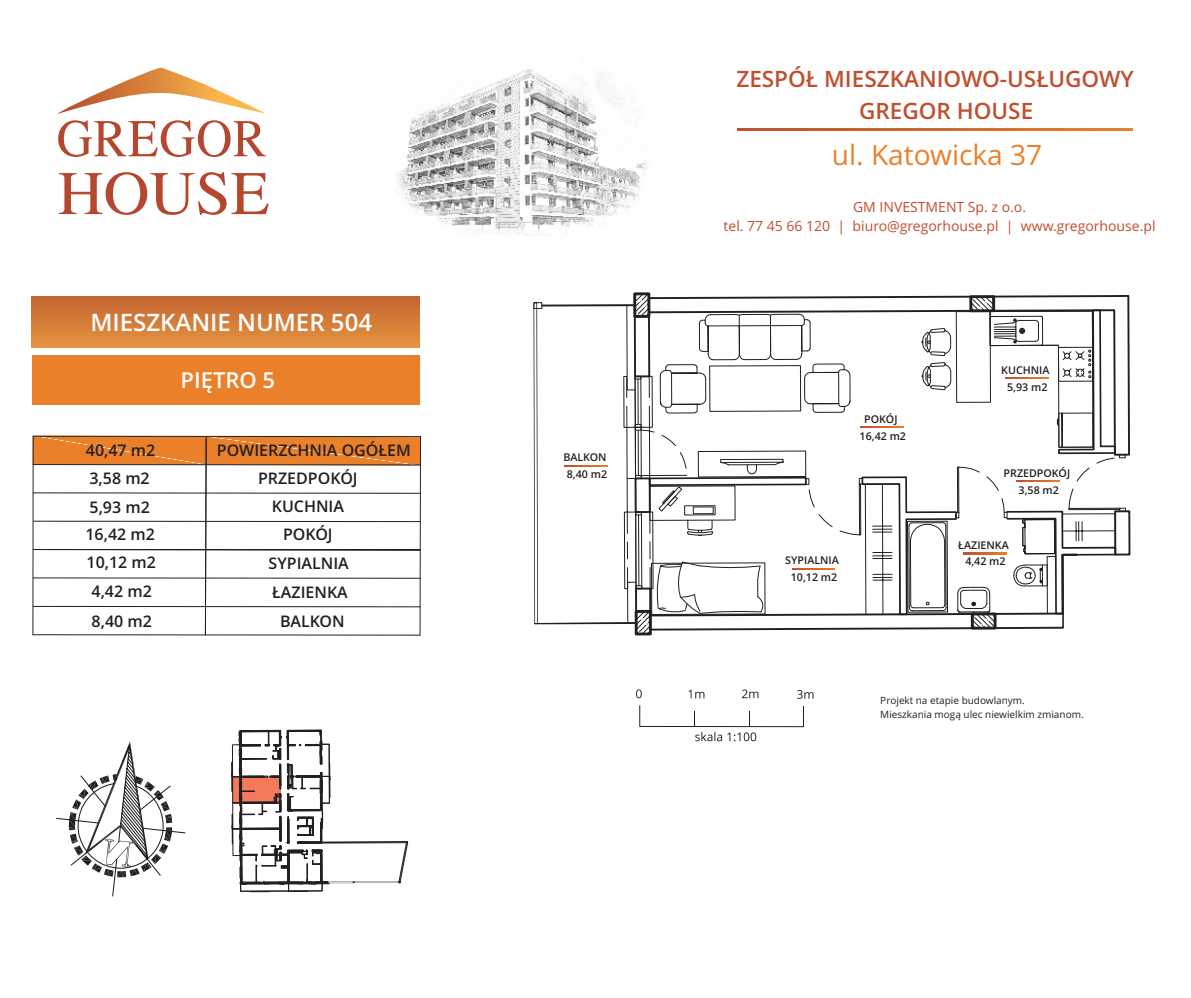
<style>
.page{position:relative;width:1191px;height:998px;background:#fff}
.page>*{position:absolute;margin:0;border:0;box-sizing:border-box;transform-origin:0 0}
.t1{font:28px "Open Sans";color:#ea8029}
.t2{font:600 24px "Open Sans";color:#fff}
.t3{font:600 22.6px "Open Sans";color:#c04f2f}
.t4{font:600 22px "Open Sans";color:#fff}
.t5{font:600 16px/28.6px "Open Sans";color:#231f20}
.t6{font:14px/19px "Open Sans";color:#c04f2f;text-align:center}
.t7{font:600 10.6px/17px "Open Sans";color:#231f20;text-align:center}
.t8{font:10px/13.6px "Open Sans";color:#231f20}
</style>
<div class="page">
<svg style="left:57px;top:68px;width:209px;height:46px"></svg>
<svg style="left:58px;top:120px;width:208px;height:37px"></svg>
<svg style="left:59px;top:172px;width:210px;height:43px"></svg>
<img style="left:397px;top:68px;width:250px;height:168px">
<svg style="left:737px;top:129px;width:395px;height:2px"></svg>
<div style="left:32px;top:297px;width:387px;height:50px;background:linear-gradient(to bottom,#c56532,#e2933f)"></div>
<div style="left:32px;top:355px;width:387px;height:50px;background:#ea8029"></div>
<svg style="left:56px;top:741px;width:130px;height:156px"></svg>
<svg style="left:639px;top:705px;width:165px;height:36px"></svg>
<svg style="left:636px;top:689px;width:6px;height:9px"></svg>
<svg style="left:688px;top:690px;width:16px;height:8px"></svg>
<svg style="left:742px;top:689px;width:16px;height:9px"></svg>
<svg style="left:797px;top:690px;width:16px;height:9px"></svg>
<div style="left:634px;top:610px;width:18px;height:25px;border:3px solid #231f20"></div>
<svg style="left:533px;top:293px;width:598px;height:341px"></svg>
<div style="left:970px;top:612px;width:26px;height:18px;border:3px solid #231f20"></div>
<hr style="left:419px;top:436px;width:2px;height:199px;background:#231f20">
<svg style="left:32px;top:435px;width:388px;height:201px"></svg>
<svg style="left:398px;top:843px;width:10px;height:40px"></svg>
<div style="left:322px;top:841px;width:86px;height:2px;border:1px solid #231f20"></div>
<svg style="left:232px;top:729px;width:98px;height:163px"></svg>
<h2 class="t2" style="left:90px;top:312px;width:283px">MIESZKANIE NUMER 504</h2>
<h3 class="t4" style="left:180px;top:371px;width:96px">PIÊTRO 5</h3>
<p class="t5" style="left:86px;top:437px;width:71px">40,47 m2</p>
<p class="t5" style="left:217px;top:437px;width:196px">POWIERZCHNIA OGÓ£EM</p>
<p class="t5" style="left:89px;top:466px;width:62px">3,58 m2<br>5,93 m2</p>
<p class="t5" style="left:85px;top:521px;width:72px;text-align:center">16,42 m2<br>10,12 m2<br>4,42 m2</p>
<p class="t5" style="left:258px;top:465px;width:101px">PRZEDPOKÓJ</p>
<p class="t5" style="left:272px;top:494px;width:74px">KUCHNIA</p>
<p class="t5" style="left:283px;top:521px;width:51px">POKÓJ</p>
<p class="t5" style="left:269px;top:550px;width:82px">SYPIALNIA</p>
<p class="t5" style="left:272px;top:579px;width:77px">£AZIENKA</p>
<p class="t5" style="left:92px;top:608px;width:62px">8,40 m2</p>
<p class="t5" style="left:280px;top:608px;width:66px">BALKON</p>
<p class="t7" style="left:563px;top:450px;width:45px">BALKON<br>8,40 m2</p>
<h3 class="t3" style="left:736px;top:70px;width:399px">ZESPÓ£ MIESZKANIOWO-US£UGOWY</h3>
<h3 class="t3" style="left:859px;top:101px;width:176px">GREGOR HOUSE</h3>
<h1 class="t1" style="left:832px;top:144px;width:212px">ul. Katowicka 37</h1>
<p class="t6" style="left:723px;top:199px;width:433px">GM INVESTMENT Sp. z o.o.<br>tel. 77 45 66 120 | biuro@gregorhouse.pl | www.gregorhouse.pl</p>
<p class="t7" style="left:859px;top:411px;width:48px">POKÓJ<br>16,42 m2</p>
<p class="t7" style="left:1001px;top:362px;width:50px">KUCHNIA<br>5,93 m2</p>
<p class="t7" style="left:1003px;top:465px;width:68px">PRZEDPOKÓJ<br>3,58 m2</p>
<p class="t7" style="left:958px;top:538px;width:52px">£AZIENKA</p>
<p class="t7" style="left:785px;top:553px;width:55px">SYPIALNIA</p>
<p class="t7" style="left:965px;top:554px;width:42px">4,42 m2</p>
<p class="t7" style="left:791px;top:570px;width:48px">10,12 m2</p>
<p class="t8" style="left:880px;top:695px;width:205px">Projekt na etapie budowlanym.<br>Mieszkania mog¹ ulec niewielkim zmianom.</p>
</div>
